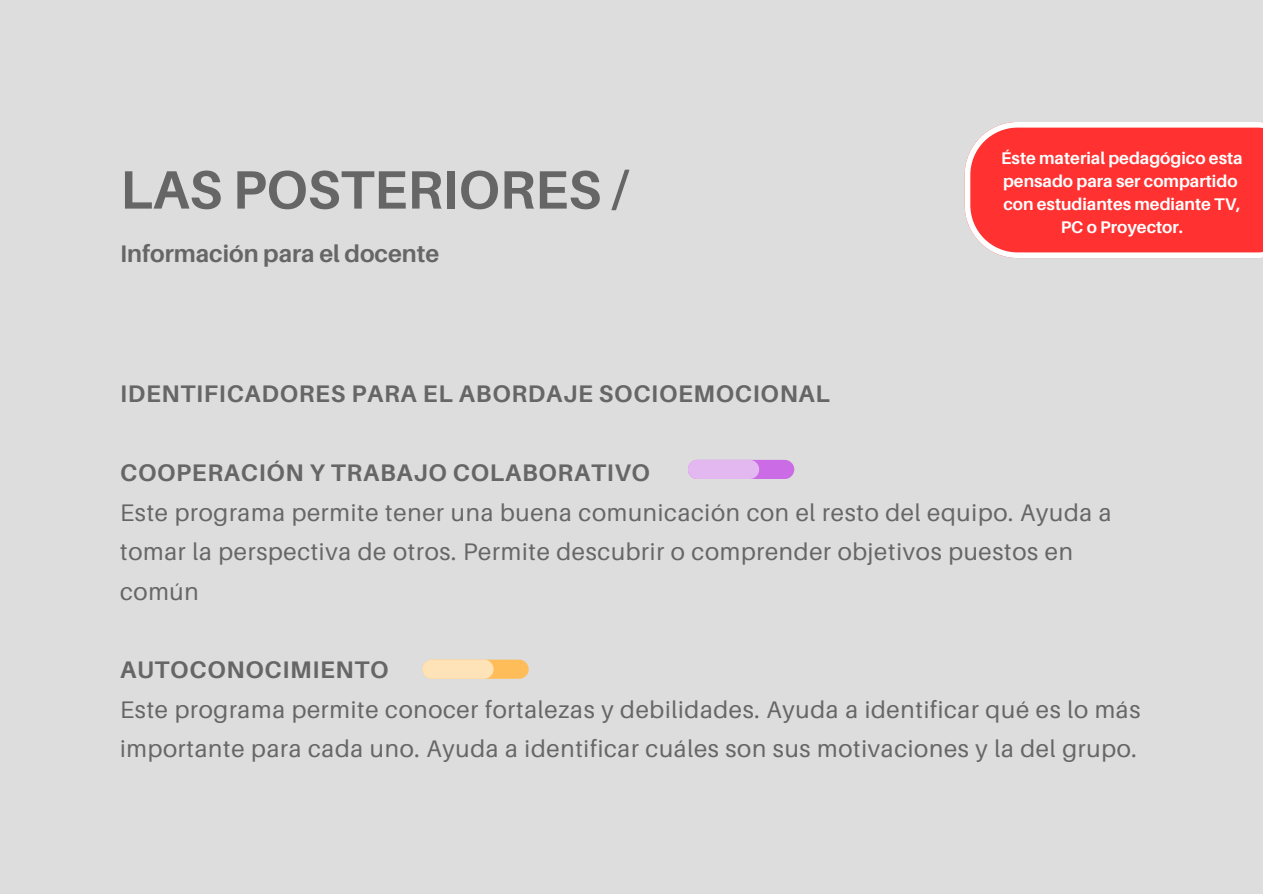
<style>
.page{position:relative;width:1263px;height:894px;background:#fff}
.page>*{position:absolute;margin:0;border:0;box-sizing:border-box;transform-origin:0 0}
.t1{font:700 54px "Aileron";color:#666}
.t2{font:24px/39.3px "Aileron";letter-spacing:.03em;color:#666}
.t3{font:700 24px "Aileron";letter-spacing:.03em;color:#666}
.t4{font:700 24px "Aileron";color:#666}
.t5{font:700 16.95px/22.8px "Aileron";color:#fff;text-align:center}
</style>
<div class="page">
<div style="left:0;top:0;width:1263px;height:893px;background:#ddd"></div>
<div style="left:688px;top:459px;width:106px;height:20px;background:#cb6ce6;border-radius:10px"></div>
<div style="left:688px;top:459px;width:71px;height:20px;background:#e3b8f0;border-radius:10px"></div>
<div style="left:422px;top:659px;width:107px;height:19px;background:#ffbd59;border-radius:10px"></div>
<div style="left:422px;top:659px;width:72px;height:19px;background:#ffe3b8;border-radius:10px"></div>
<svg style="left:965px;top:122px;width:298px;height:136px;background:#fe4949"></svg>
<h1 class="t1" style="left:120px;top:156px;width:511px">LAS POSTERIORES /</h1>
<p class="t4" style="left:120px;top:238px;width:321px">Información para el docente</p>
<p class="t3" style="left:120px;top:379px;width:711px">IDENTIFICADORES PARA EL ABORDAJE SOCIOEMOCIONAL</p>
<p class="t5" style="left:1001px;top:146px;width:243px">Éste material pedagógico esta pensado para ser compartido con estudiantes mediante TV,<br>PC o Proyector.</p>
<p class="t3" style="left:120px;top:458px;width:531px">COOPERACIÓN Y TRABAJO COLABORATIVO</p>
<p class="t2" style="left:120px;top:492px;width:993px">Este programa permite tener una buena comunicación con el resto del equipo. Ayuda a tomar la perspectiva de otros. Permite descubrir o comprender objetivos puestos en común</p>
<p class="t3" style="left:120px;top:654px;width:270px">AUTOCONOCIMIENTO</p>
<p class="t2" style="left:120px;top:689px;width:1022px">Este programa permite conocer fortalezas y debilidades. Ayuda a identificar qué es lo más importante para cada uno. Ayuda a identificar cuáles son sus motivaciones y la del grupo.</p>
</div>
